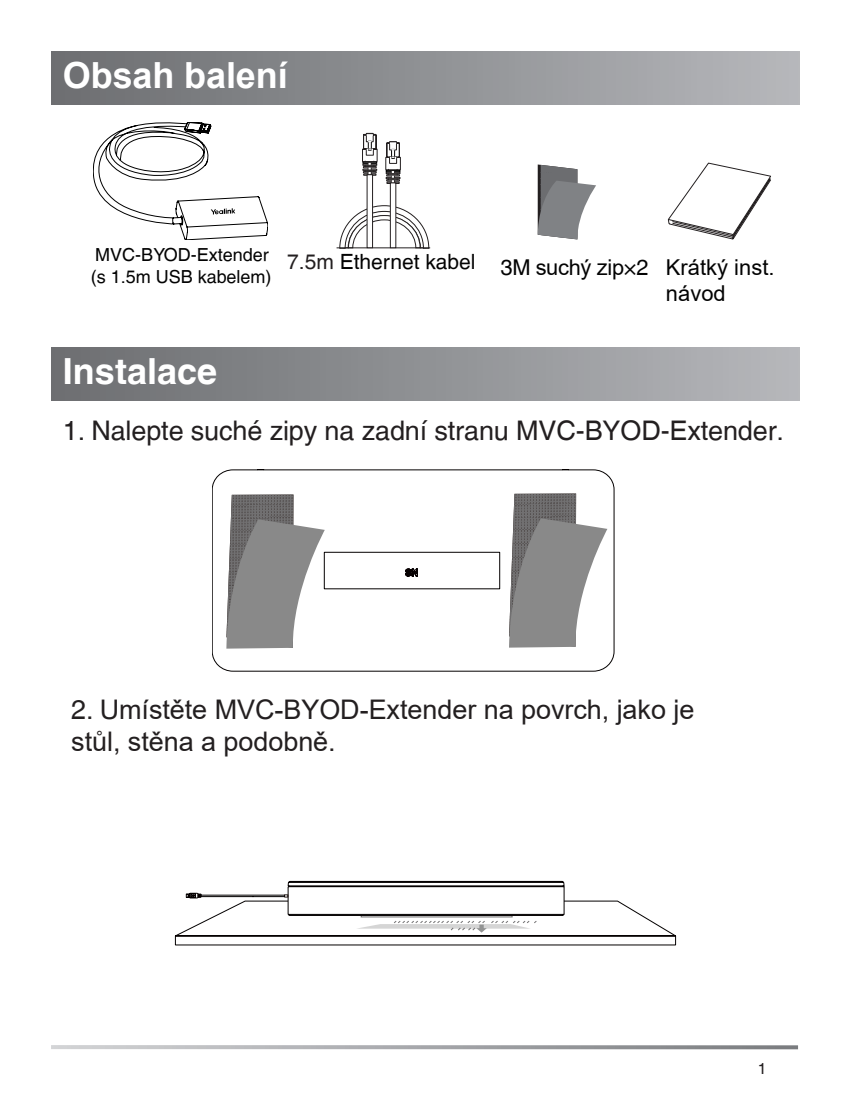
<style>
.page{position:relative;width:851px;height:1106px;background:#fff}
.page>*{position:absolute;margin:0;border:0;box-sizing:border-box;transform-origin:0 0}
.t1{font:700 36px "Arial";color:#fff}
.t2{font:700 36px "Helvetica LT";color:#fff}
.t3{font:27px/32.4px "Arial";color:#231f20}
.t4{font:27px "Helvetica LT";letter-spacing:-.005em;color:#231f20}
.大标题{font:21.9px/26.4px "Arial";color:#030303}
.大标题-2{font:21.9px "Helvetica LT";color:#030303}
.t5{font:18px/21.6px "Helvetica LT";color:#030303}
.t6{font:15.6px "Helvetica LT";color:#231f20}
.s1{font-size:21px;color:#231f20}
.s2{font-size:21px}
.s3{font-family:"Helvetica LT"}
</style>
<div class="page">
<svg style="left:51px;top:1045px;width:746px;height:4px;background:#aaacaf"></svg>
<div style="left:51px;top:51px;width:748px;height:54px;background:linear-gradient(to right,#6c6d70,#b5b7ba)"></div>
<div style="left:51px;top:347px;width:748px;height:54px;background:linear-gradient(to right,#6c6d70,#b5b7ba)"></div>
<svg style="left:339px;top:205px;width:90px;height:44px"></svg>
<hr style="left:336px;top:247px;width:94px;height:1px;background:#231f20">
<svg style="left:362px;top:133px;width:15px;height:43px"></svg>
<div style="left:367px;top:175px;width:5px;height:73px;background:#fff"></div>
<div style="left:366px;top:174px;width:7px;height:74px;border:1px solid #231f20"></div>
<svg style="left:385px;top:141px;width:16px;height:43px"></svg>
<div style="left:390px;top:183px;width:6px;height:65px;background:#fff"></div>
<div style="left:390px;top:182px;width:6px;height:66px;border:1px solid #231f20"></div>
<svg style="left:537px;top:164px;width:59px;height:75px"></svg>
<svg style="left:667px;top:162px;width:104px;height:78px"></svg>
<svg style="left:212px;top:469px;width:402px;height:202px"></svg>
<svg style="left:509px;top:493px;width:98px;height:154px"></svg>
<div style="left:324px;top:552px;width:175px;height:37px;border:1px solid #040000"></div>
<svg style="left:405px;top:569px;width:12px;height:7px"></svg>
<svg style="left:174px;top:881px;width:501px;height:64px"></svg>
<svg style="left:93px;top:122px;width:175px;height:118px"></svg>
<p class="t1" style="left:63px;top:57px;width:20px">OBSAHBALENÍ</p>
<p class="t5" style="left:91px;top:244px;width:386px">MVC-BYOD-Extender <span class="s1">7.5m</span> <span class="s2">Ethernet kabel </span>(s 1.5m USB kabelem)</p>
<p class="大标题" style="left:500px;top:255px;width:46px"><span class="s3">3M</span> SUCHÝZIP</p>
<p class="大标题-2" style="left:623px;top:255px;width:26px">×2</p>
<p class="大标题" style="left:665px;top:255px;width:13px">KRÁTKÝINST.<br>NÁVOD</p>
<p class="t2" style="left:63px;top:349px;width:156px">Instalace</p>
<p class="t4" style="left:63px;top:414px;width:722px">1. Nalepte suché zipy na zadní stranu MVC-BYOD-Extender.</p>
<p class="t3" style="left:71px;top:694px;width:43px"><span class="s3">2.</span> UMÍSTĚTEMVC-BYOD-EXTENDERNAPOVRCH,JAKOJE<br>STŮL,STĚNAAPODOBNĚ.</p>
<p class="t6" style="left:757px;top:1059px;width:10px">1</p>
</div>
